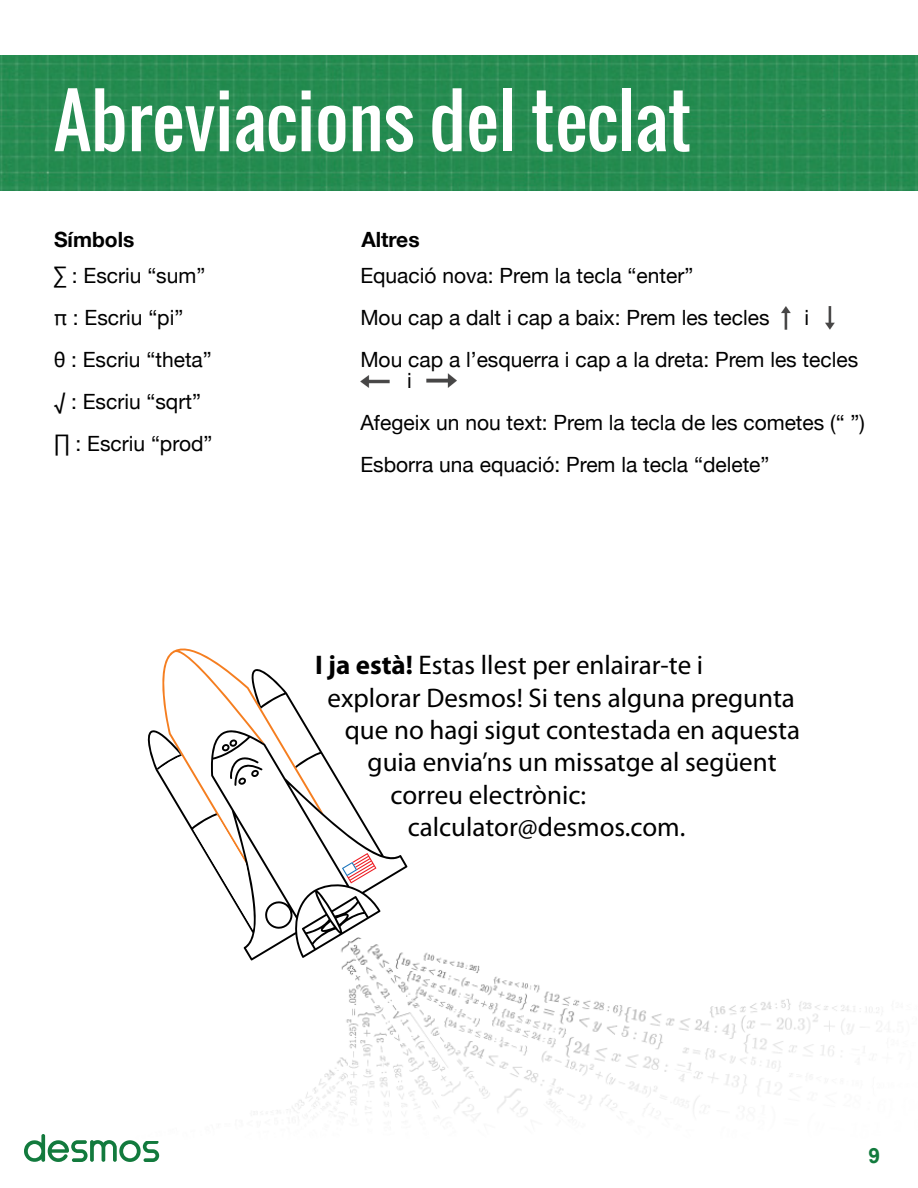
<style>
.page{position:relative;width:918px;height:1188px;background:#fff}
.page>*{position:absolute;margin:0;border:0;box-sizing:border-box;transform-origin:0 0}
.t1{font:72px "Oswald";color:#fff}
.t2{font:27px "Myriad Pro";color:#000}
.t3{font:21px "Helvetica Neue";color:#000}
.t4{font:700 21px "Helvetica Neue";color:#000}
.t5{font:700 21px "Arial";color:#127a3d}
.s1{font-weight:700}
</style>
<div class="page">
<img style="left:0;top:55px;width:918px;height:135px">
<svg style="left:24px;top:1134px;width:135px;height:28px"></svg>
<img style="left:135px;top:952px;width:407px;height:188px">
<img style="left:426px;top:374px;width:31px;height:13px">
<img style="left:360px;top:375px;width:29px;height:12px">
<img style="left:825px;top:306px;width:10px;height:23px">
<img style="left:781px;top:306px;width:10px;height:23px">
<svg style="left:144px;top:862px;width:264px;height:98px"></svg>
<svg style="left:147px;top:648px;width:258px;height:310px"></svg>
<p class="t1" style="left:54px;top:66px;width:639px">Abreviacions del teclat</p>
<p class="t4" style="left:54px;top:223px;width:82px">Símbols</p>
<p class="t4" style="left:361px;top:223px;width:60px">Altres</p>
<p class="t3" style="left:54px;top:260px;width:153px">∑ : Escriu “sum”</p>
<p class="t3" style="left:54px;top:302px;width:131px">π : Escriu “pi”</p>
<p class="t3" style="left:54px;top:344px;width:159px">θ : Escriu “theta”</p>
<p class="t3" style="left:54px;top:386px;width:148px">√ : Escriu “sqrt”</p>
<p class="t3" style="left:54px;top:428px;width:160px">∏ : Escriu “prod”</p>
<p class="t3" style="left:360px;top:260px;width:334px">Equació nova: Prem la tecla “enter”</p>
<p class="t3" style="left:360px;top:302px;width:411px">Mou cap a dalt i cap a baix: Prem les tecles</p>
<p class="t3" style="left:805px;top:302px;width:6px">i</p>
<p class="t3" style="left:360px;top:344px;width:499px">Mou cap a l’esquerra i cap a la dreta: Prem les tecles</p>
<p class="t3" style="left:407px;top:365px;width:6px">i</p>
<p class="t3" style="left:360px;top:407px;width:506px">Afegeix un nou text: Prem la tecla de les cometes (“ ”)</p>
<p class="t3" style="left:360px;top:449px;width:411px">Esborra una equació: Prem la tecla “delete”</p>
<p class="t2" style="left:315px;top:649px;width:390px"><span class="s1">I ja està!</span> Estas llest per enlairar-te i</p>
<p class="t2" style="left:328px;top:681px;width:469px">explorar Desmos! Si tens alguna pregunta</p>
<p class="t2" style="left:345px;top:713px;width:457px">que no hagi sigut contestada en aquesta</p>
<p class="t2" style="left:368px;top:746px;width:411px">guia envia’ns un missatge al següent</p>
<p class="t2" style="left:391px;top:778px;width:197px">correu electrònic:</p>
<p class="t2" style="left:408px;top:811px;width:279px">calculator@desmos.com.</p>
<p class="t5" style="left:868px;top:1142px;width:13px">9</p>
</div>
